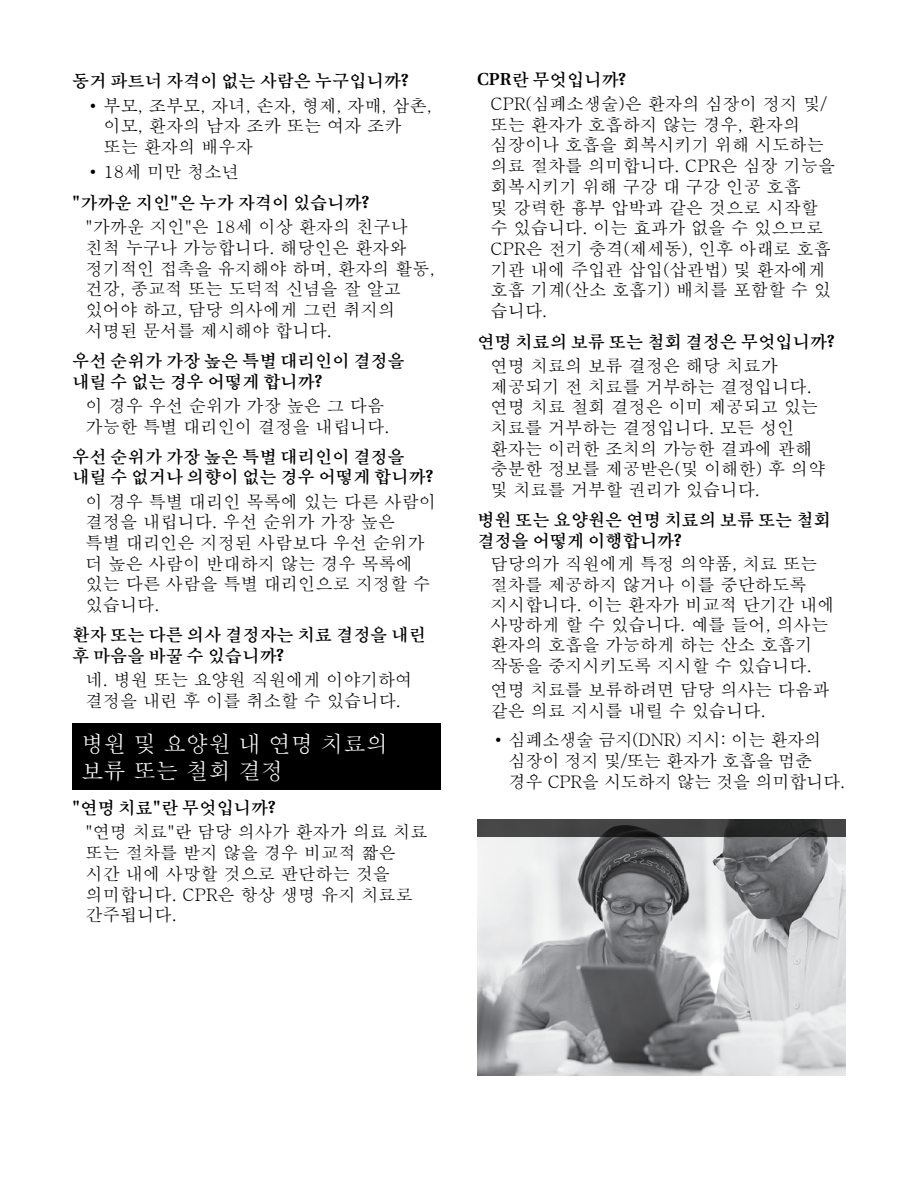
<style>
.page{position:relative;width:918px;height:1188px;background:#fff}
.page>*{position:absolute;margin:0;border:0;box-sizing:border-box;transform-origin:0 0}
.t1{font:22.5px/27px "Batang";color:#fff}
.t2{font:17.25px/20.7px "Batang";color:#000}
.t3{font:700 17.25px/20.7px "Un Batang";color:#000}
.t4{font:17.25px/20.7px "Batang";letter-spacing:-.02em;color:#000}
</style>
<div class="page">
<img style="left:477px;top:837px;width:369px;height:238px">
<svg style="left:477px;top:819px;width:369px;height:18px;background:#39393a"></svg>
<div style="left:72px;top:723px;width:369px;height:67px;background:#000"></div>
<p class="t3" style="left:72px;top:70px;width:338px">동거 파트너 자격이 없는 사람은 누구입니까?</p>
<p class="t2" style="left:103px;top:95px;width:330px;text-indent:-14px">• 부모, 조부모, 자녀, 손자, 형제, 자매, 삼촌, 이모, 환자의 남자 조카 또는 여자 조카 또는 환자의 배우자</p>
<p class="t2" style="left:90px;top:162px;width:151px">• 18세 미만 청소년</p>
<p class="t3" style="left:72px;top:191px;width:299px">"가까운 지인"은 누가 자격이 있습니까?</p>
<p class="t2" style="left:86px;top:217px;width:351px">"가까운 지인"은 18세 이상 환자의 친구나 친척 누구나 가능합니다. 해당인은 환자와 정기적인 접촉을 유지해야 하며, 환자의 활동, 건강, 종교적 또는 도덕적 신념을 잘 알고 있어야 하고, 담당 의사에게 그런 취지의 서명된 문서를 제시해야 합니다.</p>
<p class="t3" style="left:72px;top:349px;width:334px">우선 순위가 가장 높은 특별 대리인이 결정을 내릴 수 없는 경우 어떻게 합니까?</p>
<p class="t2" style="left:86px;top:395px;width:306px">이 경우 우선 순위가 가장 높은 그 다음 가능한 특별 대리인이 결정을 내립니다.</p>
<p class="t3" style="left:72px;top:445px;width:363px">우선 순위가 가장 높은 특별 대리인이 결정을 내릴 수 없거나 의향이 없는 경우 어떻게 합니까?</p>
<p class="t2" style="left:86px;top:491px;width:352px">이 경우 특별 대리인 목록에 있는 다른 사람이 결정을 내립니다. 우선 순위가 가장 높은<br>특별 대리인은 지정된 사람보다 우선 순위가 더 높은 사람이 반대하지 않는 경우 목록에 있는 다른 사람을 특별 대리인으로 지정할 수 있습니다.</p>
<p class="t3" style="left:72px;top:624px;width:355px">환자 또는 다른 의사 결정자는 치료 결정을 내린 후 마음을 바꿀 수 있습니까?</p>
<p class="t2" style="left:86px;top:670px;width:329px">네. 병원 또는 요양원 직원에게 이야기하여 결정을 내린 후 이를 취소할 수 있습니다.</p>
<h1 class="t1" style="left:81px;top:731px;width:309px">병원 및 요양원 내 연명 치료의 보류 또는 철회 결정</h1>
<p class="t3" style="left:72px;top:797px;width:205px">"연명 치료"란 무엇입니까?</p>
<p class="t2" style="left:86px;top:822px;width:344px">"연명 치료"란 담당 의사가 환자가 의료 치료 또는 절차를 받지 않을 경우 비교적 짧은 시간 내에 사망할 것으로 판단하는 것을 의미합니다. CPR은 항상 생명 유지 치료로 간주됩니다.</p>
<p class="t3" style="left:477px;top:68px;width:150px">CPR란 무엇입니까?</p>
<p class="t2" style="left:491px;top:94px;width:346px">CPR(심폐소생술)은 환자의 심장이 정지 및/ 또는 환자가 호흡하지 않는 경우, 환자의 심장이나 호흡을 회복시키기 위해 시도하는 의료 절차를 의미합니다. CPR은 심장 기능을 회복시키기 위해 구강 대 구강 인공 호흡<br>및 강력한 흉부 압박과 같은 것으로 시작할 수 있습니다. 이는 효과가 없을 수 있으므로<br>CPR은 전기 충격(제세동), 인후 아래로 호흡 기관 내에 주입관 삽입(삽관법) 및 환자에게 호흡 기계(산소 호흡기) 배치를 포함할 수 있 습니다.</p>
<p class="t3" style="left:477px;top:330px;width:359px">연명 치료의 보류 또는 철회 결정은 무엇입니까?</p>
<p class="t2" style="left:491px;top:355px;width:336px">연명 치료의 보류 결정은 해당 치료가 제공되기 전 치료를 거부하는 결정입니다. 연명 치료 철회 결정은 이미 제공되고 있는 치료를 거부하는 결정입니다. 모든 성인 환자는 이러한 조치의 가능한 결과에 관해 충분한 정보를 제공받은(및 이해한) 후 의약 및 치료를 거부할 권리가 있습니다.</p>
<p class="t3" style="left:477px;top:509px;width:355px;line-height:20.2px">병원 또는 요양원은 연명 치료의 보류 또는 철회 결정을 어떻게 이행합니까?</p>
<p class="t2" style="left:491px;top:554px;width:346px;line-height:20.2px">담당의가 직원에게 특정 의약품, 치료 또는 절차를 제공하지 않거나 이를 중단하도록 지시합니다. 이는 환자가 비교적 단기간 내에 사망하게 할 수 있습니다. 예를 들어, 의사는 환자의 호흡을 가능하게 하는 산소 호흡기 작동을 중지시키도록 지시할 수 있습니다.</p>
<p class="t2" style="left:491px;top:680px;width:341px;line-height:20.2px">연명 치료를 보류하려면 담당 의사는 다음과 같은 의료 지시를 내릴 수 있습니다.</p>
<p class="t4" style="left:509px;top:730px;width:338px;text-indent:-14px">• 심폐소생술 금지(DNR) 지시: 이는 환자의 심장이 정지 및/또는 환자가 호흡을 멈춘 경우 CPR을 시도하지 않는 것을 의미합니다.</p>
</div>
